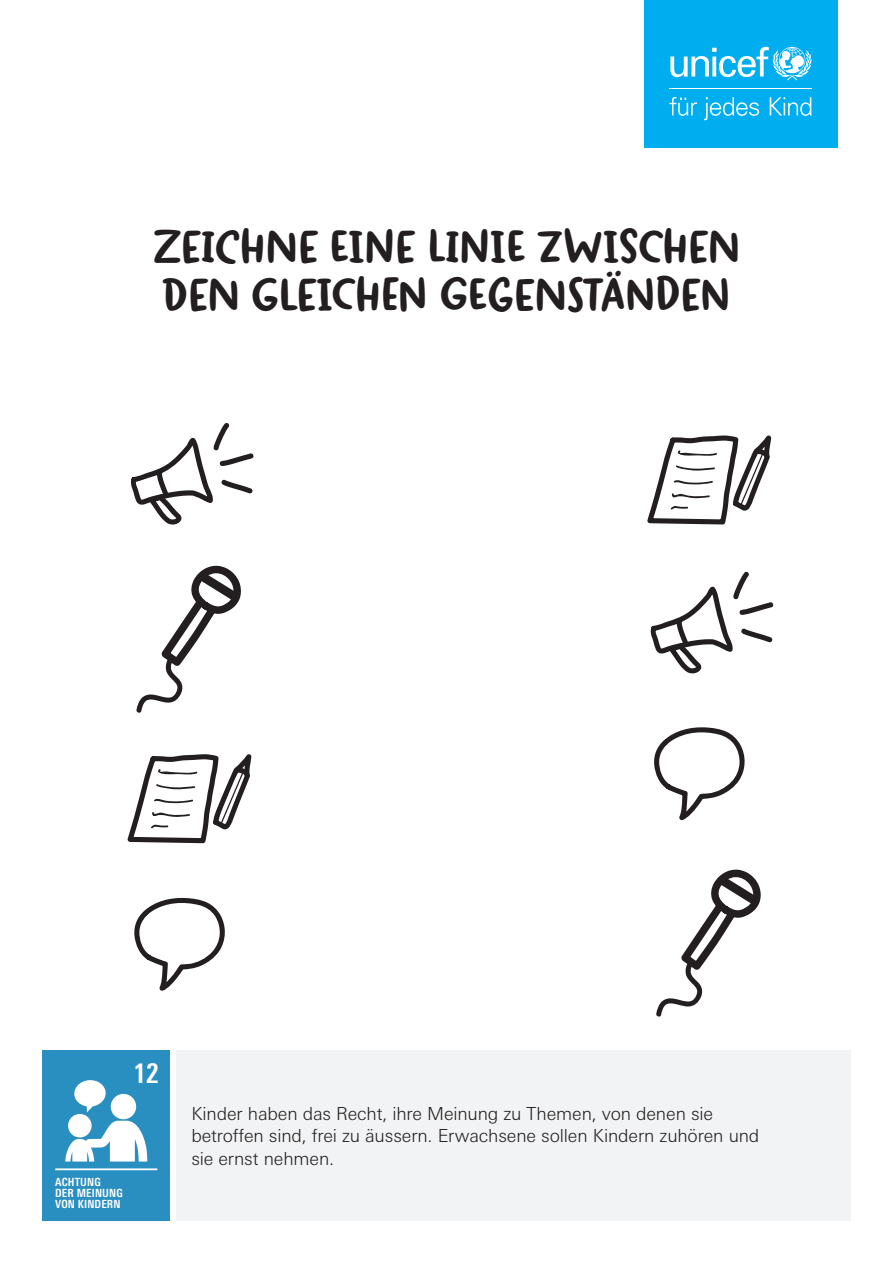
<style>
.page{position:relative;width:893px;height:1263px;background:#fff}
.page>*{position:absolute;margin:0;border:0;box-sizing:border-box;transform-origin:0 0}
.t1{font:700 45px/48px "Duffy Script";letter-spacing:-.005em;color:#231f20}
.t2{font:700 condensed 27px "Univers Next Pro";color:#fff}
.t3{font:300 18px/22.5px "Univers Next Pro";letter-spacing:-.005em;color:#231f20}
.t4{font:700 condensed 11.25px/11.2px "Univers Next Pro";letter-spacing:.01em;color:#fff}
</style>
<div class="page">
<svg style="left:647px;top:435px;width:124px;height:89px"></svg>
<svg style="left:654px;top:727px;width:91px;height:94px"></svg>
<svg style="left:656px;top:869px;width:105px;height:148px"></svg>
<svg style="left:127px;top:754px;width:124px;height:89px"></svg>
<svg style="left:130px;top:423px;width:124px;height:102px"></svg>
<svg style="left:134px;top:897px;width:91px;height:94px"></svg>
<svg style="left:136px;top:565px;width:105px;height:148px"></svg>
<svg style="left:650px;top:571px;width:124px;height:103px"></svg>
<div style="left:176px;top:1050px;width:674px;height:170px;background:#f2f3f4"></div>
<div style="left:43px;top:1050px;width:127px;height:170px;background:#298ec0"></div>
<svg style="left:65px;top:1080px;width:82px;height:81px"></svg>
<hr style="left:55px;top:1168px;width:102px;height:2px;background:#fff">
<div style="left:644px;top:0;width:194px;height:147px;background:#00aeef"></div>
<hr style="left:669px;top:88px;width:142px;height:1px;background:#fff">
<svg style="left:669px;top:97px;width:28px;height:19px"></svg>
<svg style="left:704px;top:97px;width:55px;height:23px"></svg>
<svg style="left:770px;top:97px;width:41px;height:19px"></svg>
<svg style="left:670px;top:47px;width:142px;height:33px"></svg>
<h1 class="t1" style="left:153px;top:223px;width:589px">ZEICHNE EINE LINIE ZWISCHEN<br>DEN GLEICHEN GEGENSTÄNDEN</h1>
<h2 class="t2" style="left:133px;top:1057px;width:27px">12</h2>
<p class="t4" style="left:55px;top:1176px;width:69px">ACHTUNG<br>DER MEINUNG<br>VON KINDERN</p>
<p class="t3" style="left:191px;top:1102px;width:570px">Kinder haben das Recht, ihre Meinung zu Themen, von denen sie betroffen sind, frei zu äussern. Erwachsene sollen Kindern zuhören und sie ernst nehmen.</p>
</div>
